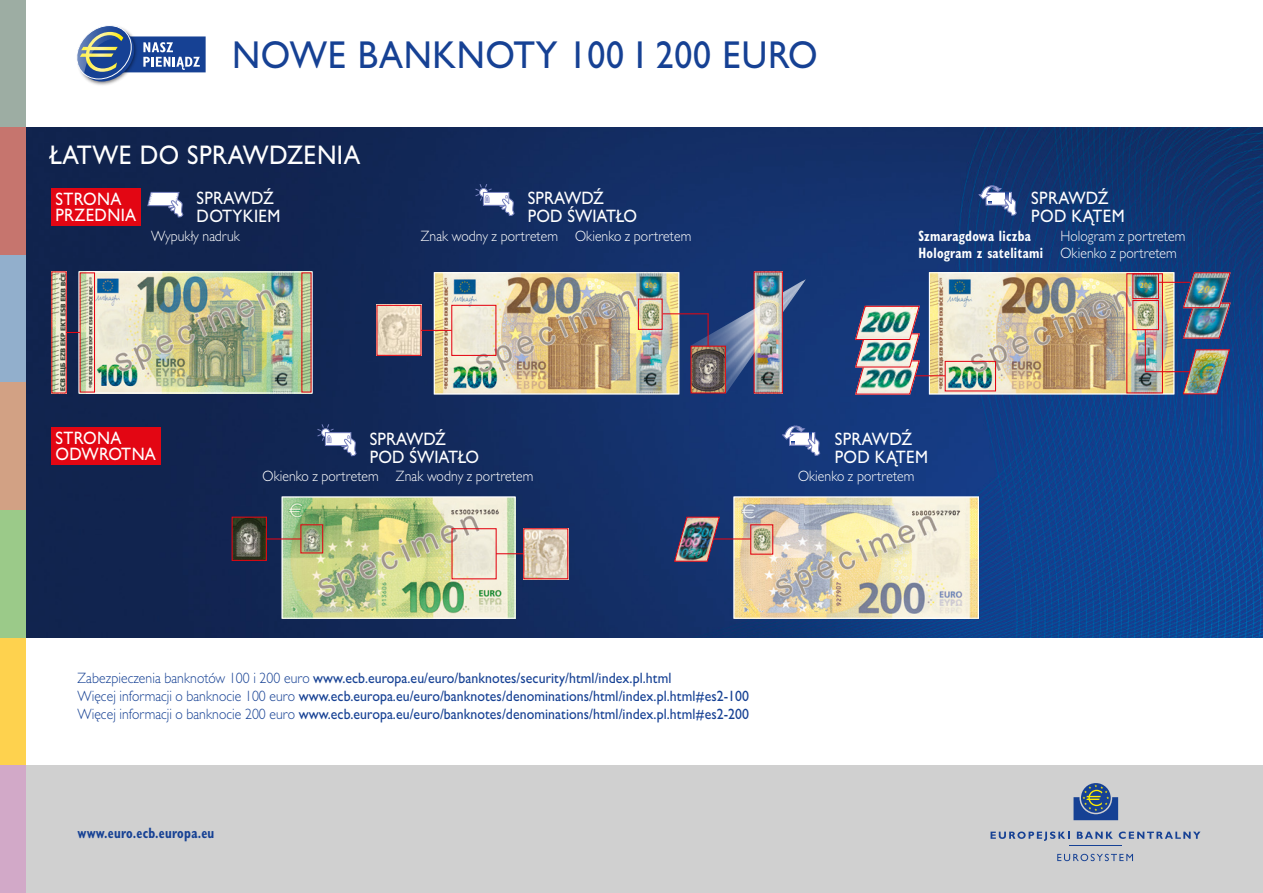
<style>
.page{position:relative;width:1263px;height:893px;background:#fff}
.page>*{position:absolute;margin:0;border:0;box-sizing:border-box;transform-origin:0 0}
.t1{font:500 39px "Gill Sans MT Pro";letter-spacing:.02em;color:#164194;scale:.92 1}
.t2{font:500 27px "Gill Sans MT Pro";letter-spacing:.02em;color:#fff;scale:.92 1}
.t3{font:500 18px/18px "Gill Sans MT Pro";letter-spacing:.02em;color:#fff;scale:.92 1}
.t4{font:500 15px/18px "Gill Sans MT Pro";letter-spacing:.005em;color:#164194;scale:.92 1}
.t5{font:300 15px/16.5px "Gill Sans MT Pro";letter-spacing:.005em;color:#fff;scale:.92 1}
.t6{font:700 condensed 15px/16.5px "Gill Sans MT Pro";letter-spacing:.02em;color:#fff;scale:.85 1}
.t7{font:700 condensed 15px "Gill Sans MT Pro";letter-spacing:.02em;color:#164194;scale:.85 1}
.s1{font-weight:300}
</style>
<div class="page">
<div style="left:0;top:765px;width:1263px;height:128px;background:#d0d0d0"></div>
<svg style="left:1073px;top:784px;width:45px;height:36px"></svg>
<hr style="left:1070px;top:845px;width:52px;height:1px;background:#164194">
<svg style="left:990px;top:831px;width:79px;height:10px"></svg>
<svg style="left:1077px;top:832px;width:36px;height:7px"></svg>
<svg style="left:1119px;top:831px;width:81px;height:8px"></svg>
<svg style="left:1057px;top:854px;width:76px;height:7px"></svg>
<img style="left:26px;top:128px;width:1237px;height:510px">
<img style="left:378px;top:307px;width:41px;height:47px">
<div style="left:376px;top:305px;width:45px;height:51px;border:1px solid #e30613"></div>
<img style="left:851px;top:305px;width:73px;height:90px">
<img style="left:673px;top:516px;width:48px;height:46px">
<img style="left:1182px;top:348px;width:48px;height:47px">
<img style="left:1179px;top:272px;width:55px;height:67px">
<img style="left:234px;top:519px;width:31px;height:40px">
<div style="left:232px;top:517px;width:35px;height:44px;border:1px solid #e30613"></div>
<img style="left:525px;top:530px;width:41px;height:47px">
<div style="left:523px;top:528px;width:45px;height:51px;border:1px solid #e30613"></div>
<img style="left:53px;top:273px;width:12px;height:118px">
<div style="left:51px;top:271px;width:16px;height:122px;border:1px solid #e30613"></div>
<img style="left:783px;top:278px;width:24px;height:34px">
<img style="left:755px;top:273px;width:26px;height:118px">
<div style="left:753px;top:271px;width:30px;height:122px;border:1px solid #e30613"></div>
<img style="left:690px;top:303px;width:86px;height:90px">
<img style="left:692px;top:348px;width:32px;height:43px">
<div style="left:690px;top:346px;width:36px;height:47px;border:1px solid #e30613"></div>
<img style="left:82px;top:273px;width:228px;height:118px">
<div style="left:79px;top:271px;width:233px;height:122px;border:1px solid #fff"></div>
<img style="left:284px;top:499px;width:230px;height:118px">
<div style="left:282px;top:497px;width:234px;height:122px;border:1px solid #fff"></div>
<img style="left:931px;top:274px;width:241px;height:118px">
<div style="left:929px;top:272px;width:245px;height:122px;border:1px solid #fff"></div>
<img style="left:436px;top:274px;width:241px;height:118px">
<div style="left:434px;top:272px;width:245px;height:122px;border:1px solid #fff"></div>
<svg style="left:735px;top:499px;width:242px;height:118px"></svg>
<div style="left:733px;top:497px;width:246px;height:122px;border:1px solid #fff"></div>
<div style="left:1126px;top:273px;width:37px;height:120px;border:1px solid #e30613"></div>
<div style="left:80px;top:272px;width:15px;height:121px;border:1px solid #e30613"></div>
<div style="left:638px;top:299px;width:25px;height:31px;border:1px solid #e30613"></div>
<div style="left:451px;top:305px;width:45px;height:51px;border:1px solid #e30613"></div>
<div style="left:1132px;top:273px;width:27px;height:26px;border:1px solid #e30613"></div>
<div style="left:1132px;top:300px;width:27px;height:30px;border:1px solid #e30613"></div>
<div style="left:945px;top:361px;width:51px;height:30px;border:1px solid #e30613"></div>
<hr style="left:663px;top:313px;width:45px;height:1px;background:#e30613">
<svg style="left:496px;top:553px;width:27px;height:1px"></svg>
<hr style="left:915px;top:375px;width:30px;height:1px;background:#e30613">
<hr style="left:1158px;top:282px;width:32px;height:1px;background:#e30613">
<hr style="left:1145px;top:371px;width:45px;height:1px;background:#e30613">
<hr style="left:421px;top:330px;width:31px;height:1px;background:#e30613">
<svg style="left:66px;top:332px;width:14px;height:1px"></svg>
<hr style="left:707px;top:313px;width:2px;height:34px;background:#e30613">
<hr style="left:1145px;top:329px;width:1px;height:43px;background:#e30613">
<div style="left:750px;top:524px;width:23px;height:31px;border:1px solid #e30613"></div>
<div style="left:300px;top:524px;width:23px;height:29px;border:1px solid #e30613"></div>
<hr style="left:713px;top:538px;width:38px;height:1px;background:#e30613">
<hr style="left:266px;top:538px;width:35px;height:1px;background:#e30613">
<img style="left:90px;top:82px;width:25px;height:3px">
<svg style="left:77px;top:25px;width:129px;height:57px"></svg>
<div style="left:51px;top:188px;width:90px;height:37px;background:#e30613"></div>
<div style="left:51px;top:427px;width:110px;height:38px;background:#e30613"></div>
<svg style="left:979px;top:186px;width:38px;height:31px"></svg>
<svg style="left:147px;top:192px;width:36px;height:28px"></svg>
<div style="left:483px;top:192px;width:26px;height:13px;background:#fff"></div>
<div style="left:483px;top:192px;width:26px;height:14px;border:1px solid #7882bf"></div>
<svg style="left:475px;top:183px;width:17px;height:20px"></svg>
<svg style="left:499px;top:195px;width:15px;height:21px"></svg>
<div style="left:325px;top:433px;width:26px;height:12px;background:#fff"></div>
<div style="left:325px;top:432px;width:26px;height:14px;border:1px solid #7882bf"></div>
<svg style="left:317px;top:424px;width:17px;height:19px"></svg>
<svg style="left:341px;top:435px;width:15px;height:21px"></svg>
<svg style="left:782px;top:426px;width:38px;height:31px"></svg>
<div style="left:0;top:0;width:26px;height:128px;background:#9dada3"></div>
<div style="left:0;top:128px;width:26px;height:127px;background:#c6756e"></div>
<div style="left:0;top:255px;width:26px;height:128px;background:#92afcc"></div>
<div style="left:0;top:383px;width:26px;height:127px;background:#d2a184"></div>
<div style="left:0;top:510px;width:26px;height:128px;background:#9bca89"></div>
<div style="left:0;top:638px;width:26px;height:127px;background:#fed24e"></div>
<div style="left:0;top:765px;width:26px;height:128px;background:#d2a9c8"></div>
<h1 class="t1" style="left:232px;top:32px;width:638px">NOWE BANKNOTY 100 I 200 EURO</h1>
<h2 class="t2" style="left:50px;top:139px;width:339px">ŁATWE DO SPRAWDZENIA</h2>
<p class="t3" style="left:56px;top:190px;width:89px;line-height:16.5px">STRONA<br>PRZEDNIA</p>
<p class="t3" style="left:197px;top:189px;width:93px">SPRAWDŹ<br>DOTYKIEM</p>
<p class="t5" style="left:151px;top:228px;width:98px">Wypukły nadruk</p>
<p class="t3" style="left:528px;top:189px;width:120px">SPRAWDŹ<br>POD ŚWIATŁO</p>
<p class="t5" style="left:421px;top:228px;width:296px">Znak wodny z portretem Okienko z portretem</p>
<p class="t3" style="left:1031px;top:189px;width:103px">SPRAWDŹ<br>POD KĄTEM</p>
<p class="t6" style="left:918px;top:228px;width:148px">Szmaragdowa liczba<br>Hologram z satelitami</p>
<p class="t5" style="left:1060px;top:228px;width:137px">Hologram z portretem<br>Okienko z portretem</p>
<p class="t3" style="left:56px;top:429px;width:111px;line-height:16.5px">STRONA<br>ODWROTNA</p>
<p class="t3" style="left:370px;top:429px;width:120px">SPRAWDŹ<br>POD ŚWIATŁO</p>
<p class="t5" style="left:263px;top:468px;width:296px">Okienko z portretem Znak wodny z portretem</p>
<p class="t3" style="left:835px;top:429px;width:103px">SPRAWDŹ<br>POD KĄTEM</p>
<p class="t5" style="left:798px;top:467px;width:128px">Okienko z portretem</p>
<p class="t4" style="left:77px;top:669px;width:732px"><span class="s1">Zabezpieczenia banknotów 100 i 200 euro</span> www.ecb.europa.eu/euro/banknotes/security/html/index.pl.html<br><span class="s1">Więcej informacji o banknocie 100 euro</span> www.ecb.europa.eu/euro/banknotes/denominations/html/index.pl.html#es2-100<br><span class="s1">Więcej informacji o banknocie 200 euro</span> www.ecb.europa.eu/euro/banknotes/denominations/html/index.pl.html#es2-200</p>
<p class="t7" style="left:77px;top:824px;width:163px">www.euro.ecb.europa.eu</p>
</div>
